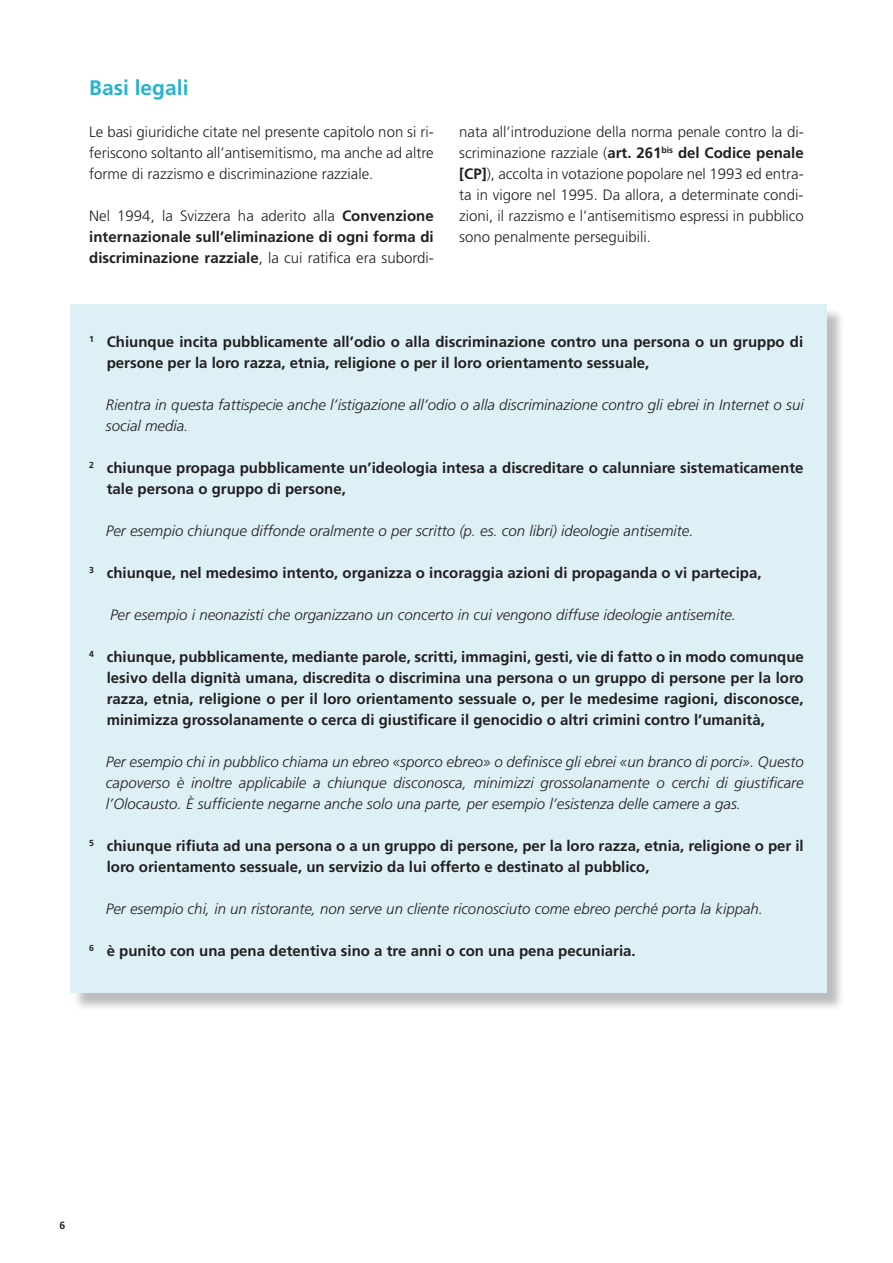
<style>
.page{position:relative;width:893px;height:1263px;background:#fff}
.page>*{position:absolute;margin:0;border:0;box-sizing:border-box;transform-origin:0 0}
.t1{font:700 21px "Frutiger LT Std";color:#26b2d2}
.t2{font:700 15px/21px "Frutiger LT Std";color:#231f20}
.t3{font:italic 300 15px/21px "Frutiger LT Std";color:#231f20}
.t4{font:300 15px/21px "Frutiger LT Std";color:#231f20;text-align:justify}
.t5{font:700 10.5px "Frutiger LT Std";color:#231f20}
.s1{font-weight:300}
.s2{font-weight:700}
</style>
<div class="page">
<div style="left:72px;top:307px;width:773px;height:705px;background:#231f20;opacity:.3"></div>
<div style="left:70px;top:305px;width:756px;height:688px;background:#ddf0f6"></div>
<h1 class="t1" style="left:89px;top:75px;width:101px">Basi legali</h1>
<p class="t4" style="left:89px;top:121px;width:346px">Le basi giuridiche citate nel presente capitolo non si ri&shy;feriscono soltanto all’antisemitismo, ma anche ad altre forme di razzismo e discriminazione razziale.</p>
<p class="t2" style="left:89px;top:205px;width:346px;text-align:justify"><span class="s1">Nel 1994, la Svizzera ha aderito alla</span> Convenzione internazionale sull’eliminazione di ogni forma di discriminazione razziale<span class="s1">, la cui ratifica era subordi-</span></p>
<p class="t4" style="left:459px;top:121px;width:346px">nata all’introduzione della norma penale contro la di&shy;scriminazione razziale (<span class="s2">art. 261</span><sup>bis</sup> <span class="s2">del Codice penale [CP]</span>), accolta in votazione popolare nel 1993 ed entra&shy;ta in vigore nel 1995. Da allora, a determinate condi&shy;zioni, il razzismo e l’antisemitismo espressi in pubblico sono penalmente perseguibili.</p>
<p class="t2" style="left:107px;top:331px;width:698px;text-indent:-17px"><sup>1</sup> Chiunque incita pubblicamente all’odio o alla discriminazione contro una persona o un gruppo di persone per la loro razza, etnia, religione o per il loro orientamento sessuale,</p>
<p class="t3" style="left:106px;top:394px;width:699px">Rientra in questa fattispecie anche l’istigazione all’odio o alla discriminazione contro gli ebrei in Internet o sui social media.</p>
<p class="t2" style="left:107px;top:457px;width:698px;text-indent:-17px"><sup>2</sup> chiunque propaga pubblicamente un’ideologia intesa a discreditare o calunniare sistematicamente tale persona o gruppo di persone,</p>
<p class="t3" style="left:106px;top:520px;width:589px">Per esempio chiunque diffonde oralmente o per scritto (p. es. con libri) ideologie antisemite.</p>
<p class="t2" style="left:89px;top:562px;width:674px"><sup>3</sup> chiunque, nel medesimo intento, organizza o incoraggia azioni di propaganda o vi partecipa,</p>
<p class="t3" style="left:110px;top:604px;width:627px">Per esempio i neonazisti che organizzano un concerto in cui vengono diffuse ideologie antisemite.</p>
<p class="t2" style="left:107px;top:646px;width:699px;text-align:justify;text-indent:-17px"><sup>4</sup> chiunque, pubblicamente, mediante parole, scritti, immagini, gesti, vie di fatto o in modo comunque lesivo della dignità umana, discredita o discrimina una persona o un gruppo di persone per la loro razza, etnia, religione o per il loro orientamento sessuale o, per le medesime ragioni, disconosce, minimizza grossolanamente o cerca di giustificare il genocidio o altri crimini contro l’umanità,</p>
<p class="t3" style="left:106px;top:751px;width:699px;text-align:justify">Per esempio chi in pubblico chiama un ebreo «sporco ebreo» o definisce gli ebrei «un branco di porci». Questo capoverso è inoltre applicabile a chiunque disconosca, minimizzi grossolanamente o cerchi di giustificare l’Olocausto. È sufficiente negarne anche solo una parte, per esempio l’esistenza delle camere a gas.</p>
<p class="t2" style="left:107px;top:835px;width:699px;text-indent:-17px"><sup>5</sup> chiunque rifiuta ad una persona o a un gruppo di persone, per la loro razza, etnia, religione o per il loro orientamento sessuale, un servizio da lui offerto e destinato al pubblico,</p>
<p class="t3" style="left:106px;top:898px;width:659px">Per esempio chi, in un ristorante, non serve un cliente riconosciuto come ebreo perché porta la kippah.</p>
<p class="t2" style="left:89px;top:940px;width:548px"><sup>6</sup> è punito con una pena detentiva sino a tre anni o con una pena pecuniaria.</p>
<p class="t5" style="left:60px;top:1219px;width:7px">6</p>
</div>
